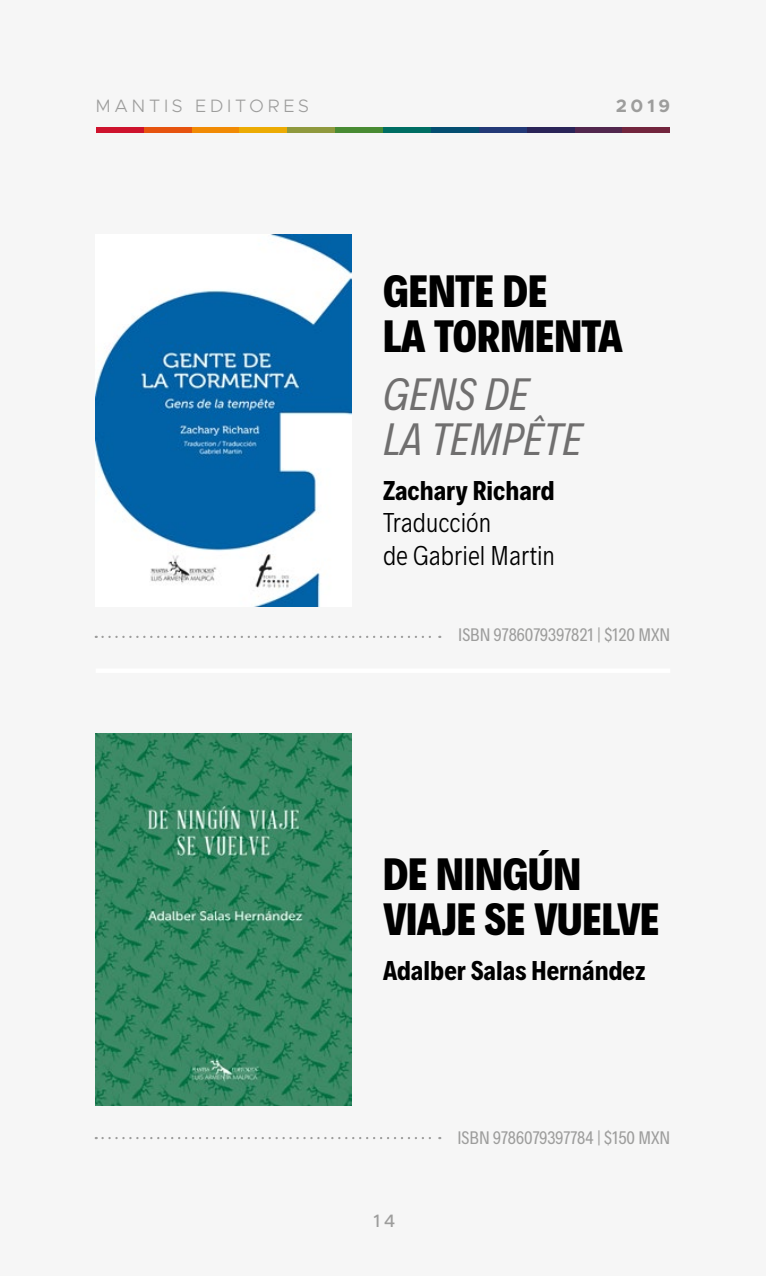
<style>
.page{position:relative;width:766px;height:1276px;background:#fff}
.page>*{position:absolute;margin:0;border:0;box-sizing:border-box;transform-origin:0 0}
.t1{font:800 45px/45px "Decalotype";color:#000}
.t2{font:italic 45px/45px "Decalotype";color:#706f6f}
.t3{font:700 27px "Decalotype";color:#000}
.t4{font:300 27px/32.4px "Decalotype";color:#000}
.t5{font:18px "Decalotype";color:#9d9d9c}
.t6{font:300 18px "Metropolis";letter-spacing:.2em;color:#9d9d9c}
.t7{font:700 18px "Metropolis";color:#9d9d9c}
.t8{font:500 18px "Metropolis";color:#9d9d9c}
</style>
<div class="page">
<div style="left:0;top:0;width:765px;height:1276px;background:#f6f6f6"></div>
<div style="left:96px;top:668px;width:574px;height:5px;background:#fff"></div>
<div style="left:574px;top:128px;width:48px;height:5px;background:#52274e"></div>
<div style="left:526px;top:128px;width:48px;height:5px;background:#2a2458"></div>
<div style="left:478px;top:128px;width:48px;height:5px;background:#233977"></div>
<div style="left:431px;top:128px;width:47px;height:5px;background:#044e71"></div>
<div style="left:383px;top:128px;width:48px;height:5px;background:#006e63"></div>
<div style="left:335px;top:128px;width:48px;height:5px;background:#498b33"></div>
<div style="left:287px;top:128px;width:48px;height:5px;background:#8f993e"></div>
<div style="left:239px;top:128px;width:48px;height:5px;background:#ecab03"></div>
<div style="left:191px;top:128px;width:48px;height:5px;background:#f18a04"></div>
<div style="left:144px;top:128px;width:47px;height:5px;background:#e6530f"></div>
<div style="left:96px;top:128px;width:48px;height:5px;background:#ce132d"></div>
<div style="left:622px;top:128px;width:48px;height:5px;background:#72253d"></div>
<svg style="left:96px;top:636px;width:344px;height:2px"></svg>
<svg style="left:96px;top:1137px;width:344px;height:2px"></svg>
<img style="left:96px;top:234px;width:255px;height:372px">
<img style="left:96px;top:733px;width:255px;height:372px">
<p class="t6" style="left:96px;top:94px;width:215px">MANTIS EDITORES</p>
<p class="t7" style="left:615px;top:94px;width:56px">2019</p>
<h1 class="t1" style="left:383px;top:266px;width:241px">GENTE DE<br>LA TORMENTA</h1>
<h1 class="t2" style="left:383px;top:369px;width:201px">GENS DE<br>LA TEMPÊTE</h1>
<h2 class="t3" style="left:383px;top:471px;width:173px">Zachary Richard</h2>
<h2 class="t4" style="left:383px;top:505px;width:173px">Traducción<br>de Gabriel Martin</h2>
<p class="t5" style="left:458px;top:622px;width:213px">ISBN 9786079397821 | $120 MXN</p>
<h1 class="t1" style="left:383px;top:849px;width:278px">DE NINGÚN<br>VIAJE SE VUELVE</h1>
<h2 class="t3" style="left:383px;top:952px;width:264px">Adalber Salas Hernández</h2>
<p class="t8" style="left:373px;top:1209px;width:24px">14</p>
<p class="t5" style="left:457px;top:1124px;width:214px">ISBN 9786079397784 | $150 MXN</p>
</div>
